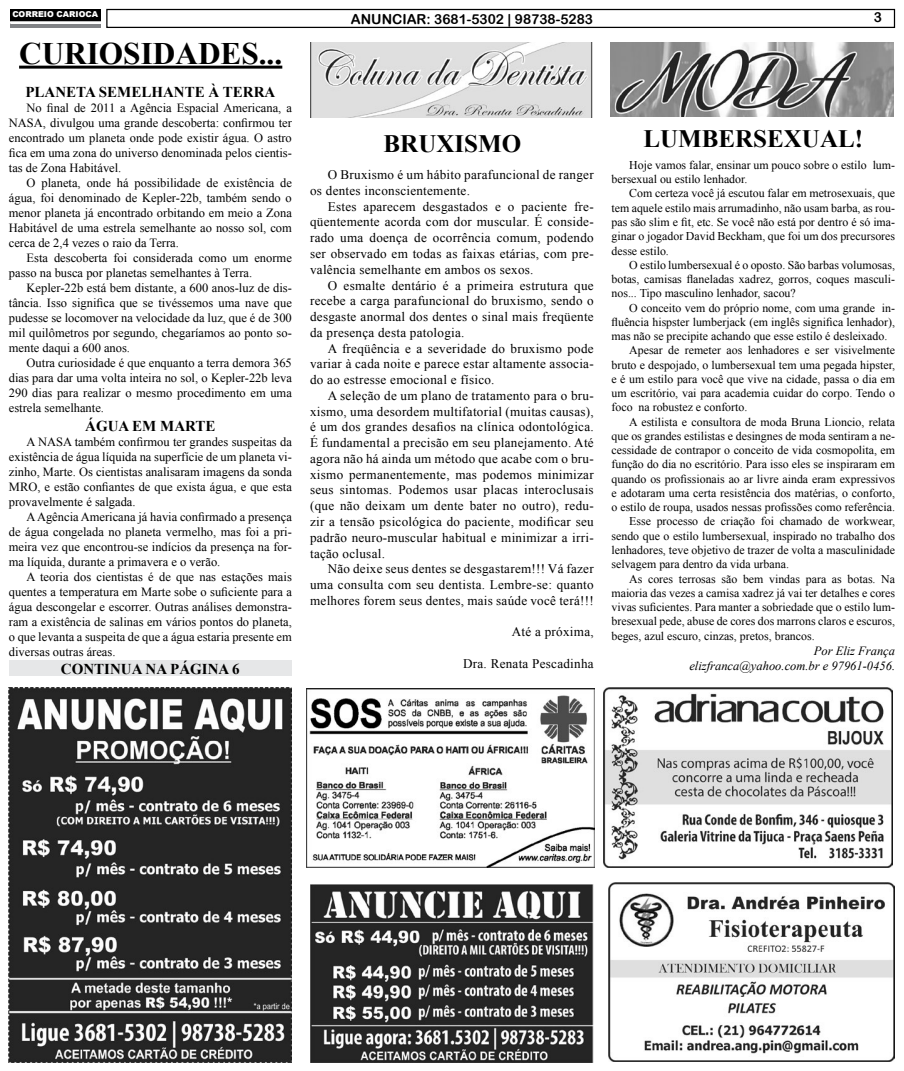
<style>
.page{position:relative;width:904px;height:1071px;background:#fff}
.page>*{position:absolute;margin:0;border:0;box-sizing:border-box;transform-origin:0 0}
.t1{font:700 31.25px "Times New Roman";color:#000}
.t2{font:700 25px "Times New Roman";color:#000}
.t3{font:700 15px "Times New Roman";color:#000}
.t4{font:13.75px "Arial Rounded MT Bold";color:#000}
.t5{font:13.12px/15.8px "Times New Roman";letter-spacing:.02em;color:#000;text-align:justify}
.t6{font:12.5px/15px "Times New Roman";color:#000;text-align:justify}
.t7{font:italic 12.5px/15px "Times New Roman";color:#000;text-align:right}
.t8{font:11.88px/14.2px "Times New Roman";color:#000;text-align:justify}
.t9{font:900 8.12px "Arial";color:#fff}
</style>
<div class="page">
<div style="left:9px;top:660px;width:283px;height:15px;background:#e6e7e8"></div>
<div style="left:106px;top:9px;width:789px;height:19px;border:1px solid #000"></div>
<div style="left:10px;top:9px;width:90px;height:14px;background:#000"></div>
<hr style="left:10px;top:23px;width:90px;height:4px;background:#808285">
<div style="left:10px;top:21px;width:91px;height:3px;border:1px solid #fff"></div>
<img style="left:610px;top:42px;width:283px;height:74px">
<img style="left:310px;top:42px;width:283px;height:75px">
<hr style="left:19px;top:66px;width:263px;height:3px;background:#000">
<img style="left:604px;top:687px;width:288px;height:180px">
<img style="left:608px;top:882px;width:286px;height:179px">
<img style="left:9px;top:687px;width:283px;height:374px">
<img style="left:310px;top:884px;width:283px;height:177px">
<img style="left:306px;top:688px;width:288px;height:179px">
<p class="t9" style="left:12px;top:9px;width:87px">CORREIO CARIOCA</p>
<h1 class="t1" style="left:19px;top:32px;width:265px">CURIOSIDADES...</h1>
<p class="t3" style="left:25px;top:82px;width:251px">PLANETA SEMELHANTE À TERRA</p>
<p class="t6" style="left:9px;top:100px;width:284px;text-indent:18px">No final de 2011 a Agência Espacial Americana, a NASA, divulgou uma grande descoberta: confirmou ter encontrado um planeta onde pode existir água. O astro fica em uma zona do universo denominada pelos cientis&shy;tas de Zona Habitável.</p>
<p class="t6" style="left:9px;top:175px;width:284px;text-indent:18px">O planeta, onde há possibilidade de existência de água, foi denominado de Kepler-22b, também sendo o menor planeta já encontrado orbitando em meio a Zona Habitável de uma estrela semelhante ao nosso sol, com cerca de 2,4 vezes o raio da Terra.</p>
<p class="t6" style="left:9px;top:250px;width:284px;text-indent:18px">Esta descoberta foi considerada como um enorme passo na busca por planetas semelhantes à Terra.</p>
<p class="t6" style="left:9px;top:280px;width:284px;text-indent:18px">Kepler-22b está bem distante, a 600 anos-luz de dis&shy;tância. Isso significa que se tivéssemos uma nave que pudesse se locomover na velocidade da luz, que é de 300 mil quilômetros por segundo, chegaríamos ao ponto so&shy;mente daqui a 600 anos.</p>
<p class="t6" style="left:9px;top:355px;width:284px;text-indent:18px">Outra curiosidade é que enquanto a terra demora 365 dias para dar uma volta inteira no sol, o Kepler-22b leva 290 dias para realizar o mesmo procedimento em uma estrela semelhante.</p>
<p class="t3" style="left:85px;top:415px;width:132px">ÁGUA EM MARTE</p>
<p class="t6" style="left:9px;top:433px;width:284px;text-indent:18px">A NASA também confirmou ter grandes suspeitas da existência de água líquida na superfície de um planeta vi&shy;zinho, Marte. Os cientistas analisaram imagens da sonda MRO, e estão confiantes de que exista água, e que esta provavelmente é salgada.</p>
<p class="t6" style="left:9px;top:508px;width:284px;text-indent:18px">A Agência Americana já havia confirmado a presença de água congelada no planeta vermelho, mas foi a pri&shy;meira vez que encontrou-se indícios da presença na for&shy;ma líquida, durante a primavera e o verão.</p>
<p class="t6" style="left:9px;top:568px;width:284px;text-indent:18px">A teoria dos cientistas é de que nas estações mais quentes a temperatura em Marte sobe o suficiente para a água descongelar e escorrer. Outras análises demonstra&shy;ram a existência de salinas em vários pontos do planeta, o que levanta a suspeita de que a água estaria presente em diversas outras áreas.</p>
<p class="t3" style="left:61px;top:658px;width:180px">CONTINUA NA PÁGINA 6</p>
<p class="t4" style="left:351px;top:11px;width:243px">ANUNCIAR: 3681-5302 | 98738-5283</p>
<p class="t4" style="left:874px;top:9px;width:10px">3</p>
<h2 class="t2" style="left:383px;top:127px;width:139px">BRUXISMO</h2>
<h2 class="t2" style="left:643px;top:121px;width:221px">LUMBERSEXUAL!</h2>
<p class="t5" style="left:310px;top:167px;width:285px;text-indent:18px">O Bruxismo é um hábito parafuncional de ranger os dentes inconscientemente.</p>
<p class="t5" style="left:310px;top:198px;width:285px;text-indent:18px">Estes aparecem desgastados e o paciente fre&shy;qüentemente acorda com dor muscular. É conside&shy;rado uma doença de ocorrência comum, podendo ser observado em todas as faixas etárias, com pre&shy;valência semelhante em ambos os sexos.</p>
<p class="t5" style="left:310px;top:277px;width:285px;text-indent:18px">O esmalte dentário é a primeira estrutura que recebe a carga parafuncional do bruxismo, sendo o desgaste anormal dos dentes o sinal mais freqüente da presença desta patologia.</p>
<p class="t5" style="left:310px;top:340px;width:285px;text-indent:18px">A freqüência e a severidade do bruxismo pode variar à cada noite e parece estar altamente associa&shy;do ao estresse emocional e físico.</p>
<p class="t5" style="left:310px;top:387px;width:285px;text-indent:18px">A seleção de um plano de tratamento para o bru&shy;xismo, uma desordem multifatorial (muitas causas), é um dos grandes desafios na clínica odontológica.<br>É fundamental a precisão em seu planejamento. Até agora não há ainda um método que acabe com o bru&shy;xismo permanentemente, mas podemos minimizar seus sintomas. Podemos usar placas interoclusais (que não deixam um dente bater no outro), redu&shy;zir a tensão psicológica do paciente, modificar seu padrão neuro-muscular habitual e minimizar a irri&shy;tação oclusal.</p>
<p class="t5" style="left:310px;top:560px;width:285px;text-indent:18px">Não deixe seus dentes se desgastarem!!! Vá fazer uma consulta com seu dentista. Lembre-se: quanto melhores forem seus dentes, mais saúde você terá!!!</p>
<p class="t5" style="left:512px;top:623px;width:83px">Até a próxima,</p>
<p class="t5" style="left:463px;top:655px;width:132px">Dra. Renata Pescadinha</p>
<p class="t8" style="left:611px;top:158px;width:285px;text-indent:18px">Hoje vamos falar, ensinar um pouco sobre o estilo lum&shy;bersexual ou estilo lenhador.</p>
<p class="t8" style="left:611px;top:186px;width:285px;text-indent:18px">Com certeza você já escutou falar em metrosexuais, que tem aquele estilo mais arrumadinho, não usam barba, as rou&shy;pas são slim e fit, etc. Se você não está por dentro é só ima&shy;ginar o jogador David Beckham, que foi um dos precursores desse estilo.</p>
<p class="t8" style="left:611px;top:257px;width:285px;text-indent:18px">O estilo lumbersexual é o oposto. São barbas volumosas, botas, camisas flaneladas xadrez, gorros, coques masculi&shy;nos... Tipo masculino lenhador, sacou?</p>
<p class="t8" style="left:629px;top:300px;width:267px">O conceito vem do próprio nome, com uma grande in-</p>
<p class="t8" style="left:611px;top:314px;width:285px">fluência hispster lumberjack (em inglês significa lenhador),</p>
<p class="t8" style="left:611px;top:329px;width:277px">mas não se precipite achando que esse estilo é desleixado.</p>
<p class="t8" style="left:629px;top:343px;width:267px">Apesar de remeter aos lenhadores e ser visivelmente</p>
<p class="t8" style="left:611px;top:357px;width:285px">bruto e despojado, o lumbersexual tem uma pegada hipster,</p>
<p class="t8" style="left:611px;top:371px;width:285px">e é um estilo para você que vive na cidade, passa o dia em</p>
<p class="t8" style="left:611px;top:386px;width:285px">um escritório, vai para academia cuidar do corpo. Tendo o</p>
<p class="t8" style="left:611px;top:400px;width:137px">foco na robustez e conforto.</p>
<p class="t8" style="left:629px;top:414px;width:267px">A estilista e consultora de moda Bruna Lioncio, relata</p>
<p class="t8" style="left:611px;top:428px;width:285px">que os grandes estilistas e desingnes de moda sentiram a ne-</p>
<p class="t8" style="left:611px;top:443px;width:285px">cessidade de contrapor o conceito de vida cosmopolita, em</p>
<p class="t8" style="left:611px;top:457px;width:285px">função do dia no escritório. Para isso eles se inspiraram em</p>
<p class="t8" style="left:611px;top:471px;width:285px">quando os profissionais ao ar livre ainda eram expressivos</p>
<p class="t8" style="left:611px;top:485px;width:285px">e adotaram uma certa resistência dos matérias, o conforto,</p>
<p class="t8" style="left:611px;top:500px;width:285px">o estilo de roupa, usados nessas profissões como referência.</p>
<p class="t8" style="left:629px;top:514px;width:267px">Esse processo de criação foi chamado de workwear,</p>
<p class="t8" style="left:611px;top:528px;width:285px">sendo que o estilo lumbersexual, inspirado no trabalho dos</p>
<p class="t8" style="left:611px;top:542px;width:285px">lenhadores, teve objetivo de trazer de volta a masculinidade</p>
<p class="t8" style="left:611px;top:557px;width:179px">selvagem para dentro da vida urbana.</p>
<p class="t8" style="left:629px;top:571px;width:267px">As cores terrosas são bem vindas para as botas. Na</p>
<p class="t8" style="left:611px;top:585px;width:285px">maioria das vezes a camisa xadrez já vai ter detalhes e cores</p>
<p class="t8" style="left:611px;top:599px;width:285px">vivas suficientes. Para manter a sobriedade que o estilo lum-</p>
<p class="t8" style="left:611px;top:614px;width:285px">bresexual pede, abuse de cores dos marrons claros e escuros,</p>
<p class="t8" style="left:611px;top:629px;width:205px">beges, azul escuro, cinzas, pretos, brancos.</p>
<p class="t7" style="left:689px;top:643px;width:207px">Por Eliz França elizfranca@yahoo.com.br e 97961-0456.</p>
</div>
